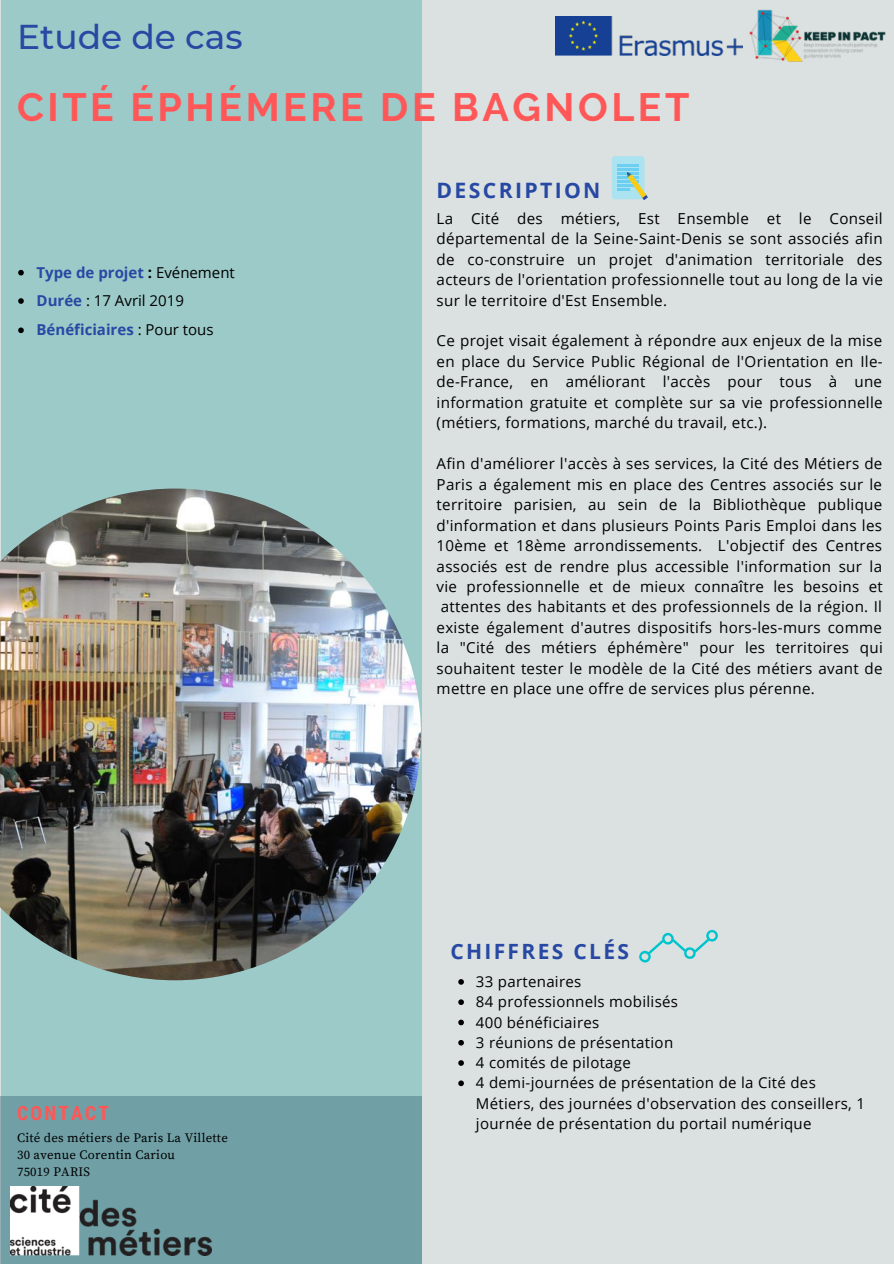
<style>
.page{position:relative;width:894px;height:1264px;background:#fff}
.page>*{position:absolute;margin:0;border:0;box-sizing:border-box;transform-origin:0 0}
.t1{font:700 39.3px "Raleway";letter-spacing:.09em;color:#ff5757}
.t2{font:500 34.35px "Montserrat";color:#2749a4}
.t3{font:700 21.15px "Open Sans";letter-spacing:.11em;color:#2749a4}
.t4{font:700 21px "Open Sans";letter-spacing:.11em;color:#2749a4}
.t5{font:700 19.5px "Roboto Condensed";letter-spacing:.11em;color:#ff5757}
.t6{font:15.15px/20.4px "Open Sans";letter-spacing:.02em;color:#000;text-align:justify}
.t7{font:15px/20.2px "Open Sans";letter-spacing:.02em;color:#000}
.t8{font:700 15px/28.8px "Open Sans";color:#2749a4}
.t9{font:12.75px/17px "Source Serif Pro";letter-spacing:.02em;color:#000}
.s1{color:#000}
.s2{font-weight:400;color:#000}
</style>
<div class="page">
<div style="left:0;top:0;width:893px;height:1263px;background:#dbe1e0"></div>
<div style="left:1px;top:0;width:420px;height:1263px;background:#9ccac8"></div>
<div style="left:0;top:1095px;width:421px;height:168px;background:#70a0a6"></div>
<img style="left:749px;top:9px;width:136px;height:53px">
<img style="left:0;top:488px;width:421px;height:492px">
<div style="left:611px;top:156px;width:33px;height:43px;background:#abe3f0;border-radius:3px"></div>
<hr style="left:617px;top:165px;width:22px;height:2px;background:#6ccff1">
<hr style="left:617px;top:169px;width:22px;height:2px;background:#6ccff1">
<svg style="left:617px;top:172px;width:30px;height:28px"></svg>
<img style="left:555px;top:17px;width:186px;height:38px">
<img style="left:11px;top:1186px;width:200px;height:69px">
<svg style="left:458px;top:979px;width:6px;height:5px"></svg>
<svg style="left:458px;top:999px;width:6px;height:6px"></svg>
<svg style="left:458px;top:1019px;width:6px;height:6px"></svg>
<svg style="left:458px;top:1040px;width:6px;height:5px"></svg>
<svg style="left:458px;top:1060px;width:6px;height:5px"></svg>
<svg style="left:458px;top:1080px;width:6px;height:6px"></svg>
<svg style="left:639px;top:929px;width:78px;height:33px"></svg>
<svg style="left:18px;top:270px;width:6px;height:5px"></svg>
<svg style="left:18px;top:298px;width:6px;height:6px"></svg>
<svg style="left:18px;top:327px;width:6px;height:6px"></svg>
<h2 class="t2" style="left:17px;top:16px;width:227px">Etude de cas</h2>
<h1 class="t1" style="left:17px;top:84px;width:673px">CITÉ ÉPHÉMERE DE BAGNOLET</h1>
<p class="t8" style="left:37px;top:257px;width:200px">Type de projet <span class="s1">:</span> <span class="s2">Evénement<br></span>Durée <span class="s2">: 17 Avril 2019<br></span>Bénéficiaires <span class="s2">: Pour tous</span></p>
<p class="t5" style="left:17px;top:1101px;width:93px">CONTACT</p>
<p class="t9" style="left:17px;top:1130px;width:212px">Cité des métiers de Paris La Villette<br>30 avenue Corentin Cariou<br>75019 PARIS</p>
<h3 class="t3" style="left:436px;top:176px;width:165px">DESCRIPTION</h3>
<p class="t6" style="left:436px;top:208px;width:447px">La Cité des métiers, Est Ensemble et le Conseil départemental de la Seine-Saint-Denis se sont associés afin de co-construire un projet d'animation territoriale des acteurs de l'orientation professionnelle tout au long de la vie sur le territoire d'Est Ensemble.</p>
<p class="t6" style="left:436px;top:330px;width:447px">Ce projet visait également à répondre aux enjeux de la mise en place du Service Public Régional de l'Orientation en Ile&shy;de-France, en améliorant l'accès pour tous à une information gratuite et complète sur sa vie professionnelle (métiers, formations, marché du travail, etc.).</p>
<p class="t6" style="left:436px;top:453px;width:447px">Afin d'améliorer l'accès à ses services, la Cité des Métiers de Paris a également mis en place des Centres associés sur le territoire parisien, au sein de la Bibliothèque publique d'information et dans plusieurs Points Paris Emploi dans les 10ème et 18ème arrondissements. L'objectif des Centres associés est de rendre plus accessible l'information sur la vie professionnelle et de mieux connaître les besoins et attentes des habitants et des professionnels de la région. Il existe également d'autres dispositifs hors-les-murs comme la "Cité des métiers éphémère" pour les territoires qui souhaitent tester le modèle de la Cité des métiers avant de mettre en place une offre de services plus pérenne.</p>
<h3 class="t4" style="left:450px;top:936px;width:180px">CHIFFRES CLÉS</h3>
<p class="t7" style="left:476px;top:971px;width:390px">33 partenaires<br>84 professionnels mobilisés<br>400 bénéficiaires<br>3 réunions de présentation<br>4 comités de pilotage<br>4 demi-journées de présentation de la Cité des<br>Métiers, des journées d'observation des conseillers, 1 journée de présentation du portail numérique</p>
</div>
